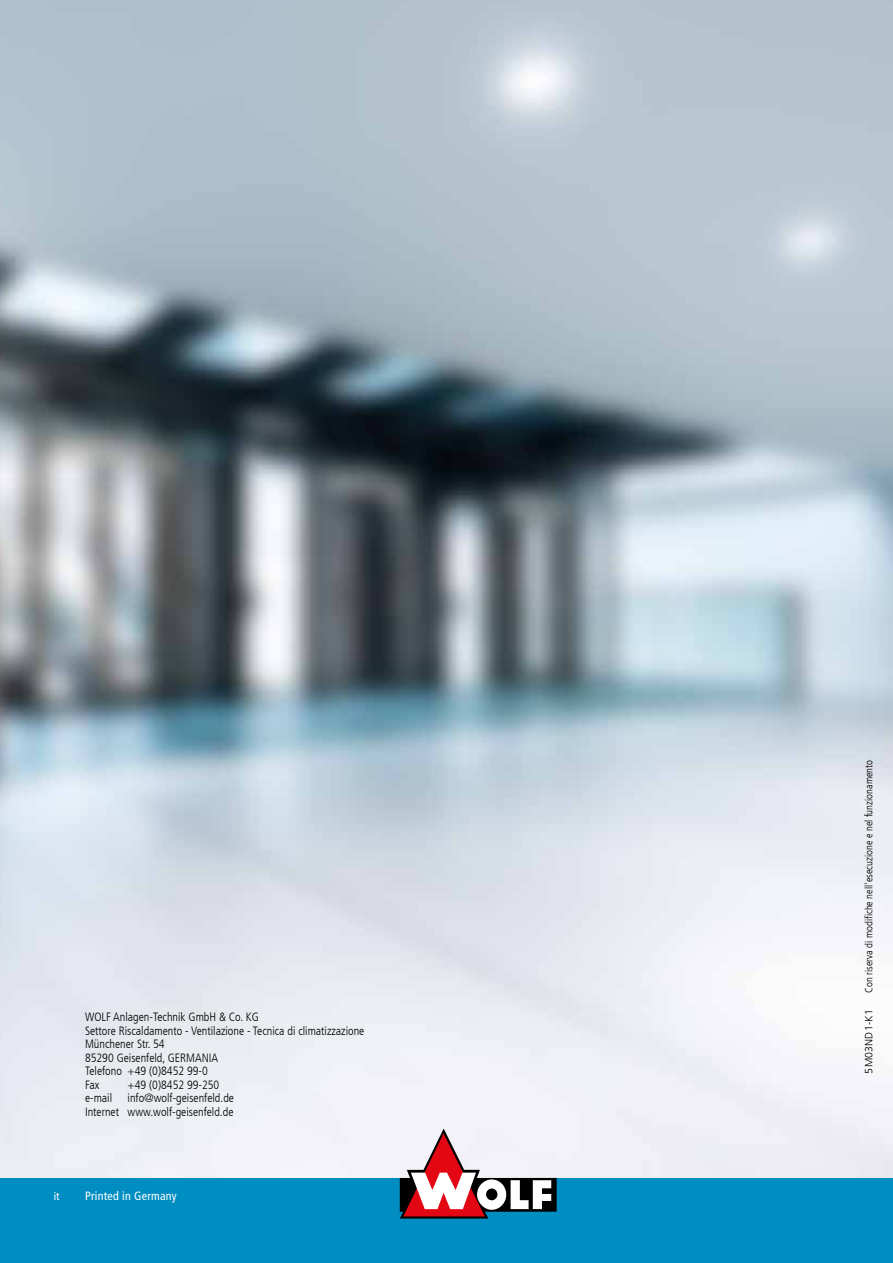
<style>
.page{position:relative;width:893px;height:1263px;background:#fff}
.page>*{position:absolute;margin:0;border:0;box-sizing:border-box;transform-origin:0 0}
.t1{font:300 condensed 12px/13.5px "Frutiger";color:#000}
.t2{font:condensed 12px "Frutiger";letter-spacing:.02em;color:#fff}
.t3{font:condensed 11.25px "Frutiger";color:#fff}
.t4{font:300 condensed 10.5px "Frutiger";color:#000}
.t5{font:300 10.5px "Frutiger";letter-spacing:.02em;color:#000}
</style>
<div class="page">
<img style="left:0;top:0;width:893px;height:1178px">
<div style="left:0;top:1178px;width:893px;height:85px;background:#008dc1"></div>
<svg style="left:400px;top:1128px;width:157px;height:90px"></svg>
<p class="t1" style="left:85px;top:1010px;width:281px">WOLF Anlagen-Technik GmbH &amp; Co. KG<br>Settore Riscaldamento - Ventilazione - Tecnica di climatizzazione<br>Münchener Str. 54<br>85290 Geisenfeld, GERMANIA<br>Telefono +49 (0)8452 99-0<br>Fax</p>
<p class="t1" style="left:128px;top:1078px;width:93px">+49 (0)8452 99-250</p>
<p class="t1" style="left:85px;top:1091px;width:151px;text-align:right">info@wolf-geisenfeld.de<br>Internet www.wolf-geisenfeld.de</p>
<p class="t1" style="left:85px;top:1091px;width:29px">e-mail</p>
<p class="t3" style="left:54px;top:1189px;width:7px">it</p>
<p class="t2" style="left:85px;top:1188px;width:93px">Printed in Germany</p>
<p class="t4" style="left:863px;top:993px;width:234px;rotate:-90deg">Con riserva di modifiche nell'esecuzione e nel funzionamento</p>
<p class="t5" style="left:863px;top:1073px;width:66px;rotate:-90deg">5M03ND1-K1</p>
</div>
